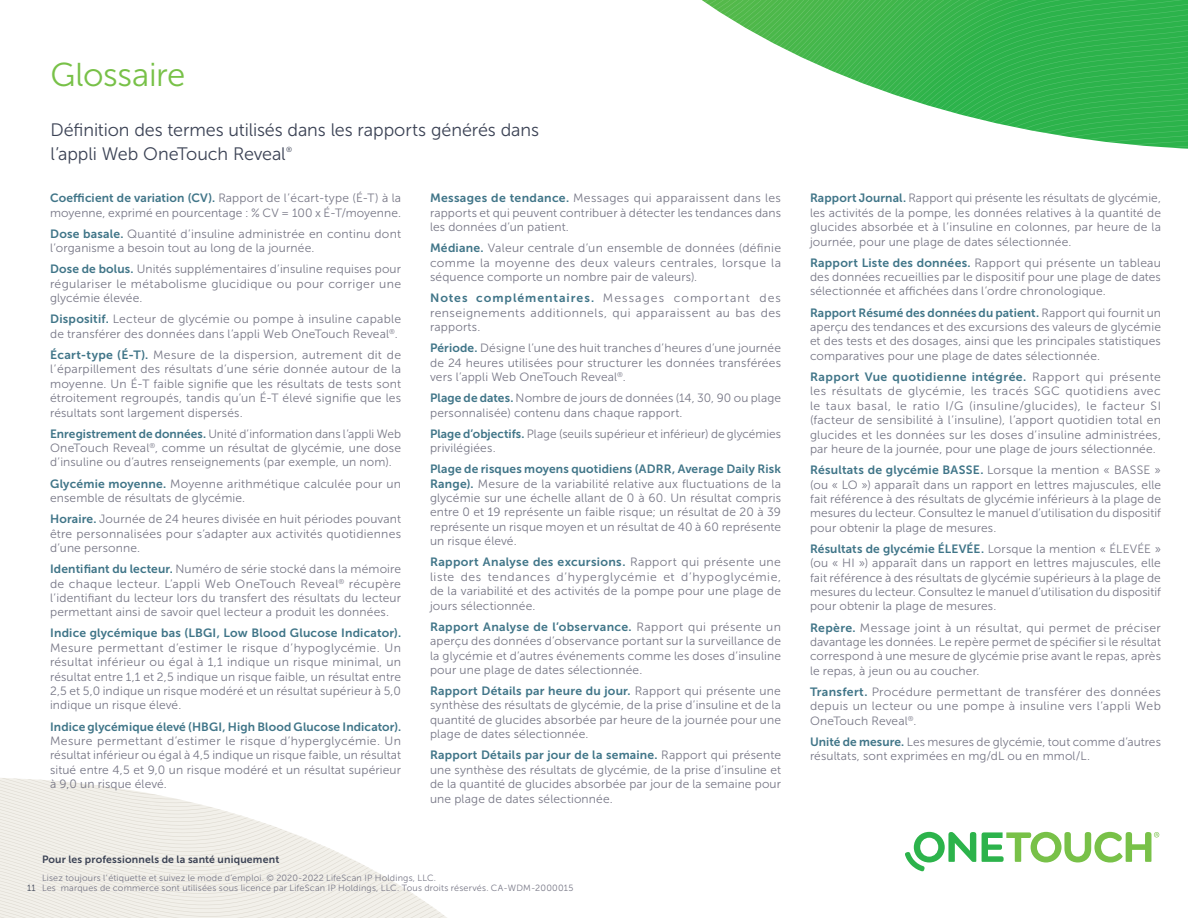
<style>
.page{position:relative;width:1188px;height:918px;background:#fff}
.page>*{position:absolute;margin:0;border:0;box-sizing:border-box;transform-origin:0 0}
.t1{font:33px "Museo Sans 300";letter-spacing:-.01em;color:#78c148}
.t2{font:18px/24px "Museo Sans 300";letter-spacing:-.005em;color:#3c4355}
.t3{font:12px/14.4px "Museo Sans 300";letter-spacing:.015em;color:#777786;text-align:justify}
.t4{font:12px "Museo Sans 700";letter-spacing:.015em;color:#407588}
.t5{font:12px/14.4px "Museo Sans 300";letter-spacing:.035em;color:#777786}
.t6{font:12px "Museo Sans 700";letter-spacing:.035em;color:#407588}
.t7{font:12px "Museo Sans 700";letter-spacing:.08em;color:#407588}
.t8{font:10.5px "Museo Sans 700";letter-spacing:.015em;color:#3c4355}
.t9{font:9px/10.5px "Museo Sans 300";letter-spacing:.02em;color:#777786}
.t10{font:9px "Museo Sans 300";color:#3c4355}
.t11{font:7.35px "Museo Sans 300";color:#3c4355}
.s1{font-family:"Museo Sans 700";color:#407588}
.s2{font-family:"Museo Sans 300";color:#777786}
</style>
<div class="page">
<svg style="left:0;top:778px;width:447px;height:140px"></svg>
<svg style="left:702px;top:0;width:486px;height:149px"></svg>
<svg style="left:905px;top:832px;width:71px;height:39px"></svg>
<svg style="left:982px;top:832px;width:177px;height:31px"></svg>
<h1 class="t1" style="left:50px;top:57px;width:137px">Glossaire</h1>
<h2 class="t2" style="left:50px;top:118px;width:490px">Définition des termes utilisés dans les rapports générés dans l’appli Web OneTouch Reveal</h2>
<p class="t11" style="left:286px;top:146px;width:8px">®</p>
<p class="t3" style="left:50px;top:191px;width:353px"><span class="s1">Coefficient de variation (CV).</span> Rapport de l’écart-type (É-T) à la moyenne, exprimé en pourcentage : % CV = 100 x É-T/moyenne.</p>
<p class="t3" style="left:50px;top:227px;width:352px"><span class="s1">Dose basale.</span> Quantité d’insuline administrée en continu dont l’organisme a besoin tout au long de la journée.</p>
<p class="t3" style="left:50px;top:262px;width:353px"><span class="s1">Dose de bolus.</span> Unités supplémentaires d’insuline requises pour régulariser le métabolisme glucidique ou pour corriger une glycémie élevée.</p>
<p class="t3" style="left:50px;top:312px;width:352px"><span class="s1">Dispositif.</span> Lecteur de glycémie ou pompe à insuline capable de transférer des données dans l’appli Web OneTouch Reveal<sup>®</sup>.</p>
<p class="t3" style="left:50px;top:348px;width:353px"><span class="s1">Écart-type (É-T).</span> Mesure de la dispersion, autrement dit de l’éparpillement des résultats d’une série donnée autour de la moyenne. Un É-T faible signifie que les résultats de tests sont étroitement regroupés, tandis qu’un É-T élevé signifie que les résultats sont largement dispersés.</p>
<p class="t3" style="left:50px;top:426px;width:353px"><span class="s1">Enregistrement de données.</span> Unité d’information dans l’appli Web OneTouch Reveal<sup>®</sup>, comme un résultat de glycémie, une dose d’insuline ou d’autres renseignements (par exemple, un nom).</p>
<p class="t3" style="left:50px;top:476px;width:352px"><span class="s1">Glycémie moyenne.</span> Moyenne arithmétique calculée pour un ensemble de résultats de glycémie.</p>
<p class="t3" style="left:50px;top:512px;width:353px"><span class="s1">Horaire.</span> Journée de 24 heures divisée en huit périodes pouvant être personnalisées pour s’adapter aux activités quotidiennes d’une personne.</p>
<p class="t3" style="left:50px;top:562px;width:353px"><span class="s1">Identifiant du lecteur.</span> Numéro de série stocké dans la mémoire de chaque lecteur. L’appli Web OneTouch Reveal<sup>®</sup> récupère l’identifiant du lecteur lors du transfert des résultats du lecteur permettant ainsi de savoir quel lecteur a produit les données.</p>
<p class="t4" style="left:50px;top:627px;width:353px">Indice glycémique bas (LBGI, Low Blood Glucose Indicator).</p>
<p class="t3" style="left:50px;top:641px;width:353px">Mesure permettant d’estimer le risque d’hypoglycémie. Un résultat inférieur ou égal à 1,1 indique un risque minimal, un résultat entre 1,1 et 2,5 indique un risque faible, un résultat entre 2,5 et 5,0 indique un risque modéré et un résultat supérieur à 5,0 indique un risque élevé.</p>
<p class="t4" style="left:50px;top:720px;width:353px">Indice glycémique élevé (HBGI, High Blood Glucose Indicator).</p>
<p class="t3" style="left:50px;top:734px;width:352px">Mesure permettant d’estimer le risque d’hyperglycémie. Un résultat inférieur ou égal à 4,5 indique un risque faible, un résultat situé entre 4,5 et 9,0 un risque modéré et un résultat supérieur à 9,0 un risque élevé.</p>
<p class="t3" style="left:430px;top:191px;width:353px"><span class="s1">Messages de tendance.</span> Messages qui apparaissent dans les rapports et qui peuvent contribuer à détecter les tendances dans les données d’un patient.</p>
<p class="t3" style="left:430px;top:241px;width:353px"><span class="s1">Médiane.</span> Valeur centrale d’un ensemble de données (définie comme la moyenne des deux valeurs centrales, lorsque la séquence comporte un nombre pair de valeurs).</p>
<p class="t7" style="left:430px;top:291px;width:352px">Notes complémentaires. <span class="s2">Messages comportant des</span></p>
<p class="t5" style="left:430px;top:305px;width:352px">renseignements additionnels, qui apparaissent au bas des rapports.</p>
<p class="t3" style="left:430px;top:341px;width:353px"><span class="s1">Période.</span> Désigne l’une des huit tranches d’heures d’une journée de 24 heures utilisées pour structurer les données transférées vers l’appli Web OneTouch Reveal<sup>®</sup>.</p>
<p class="t3" style="left:430px;top:391px;width:352px"><span class="s1">Plage de dates.</span> Nombre de jours de données (14, 30, 90 ou plage personnalisée) contenu dans chaque rapport.</p>
<p class="t3" style="left:430px;top:426px;width:353px"><span class="s1">Plage d’objectifs.</span> Plage (seuils supérieur et inférieur) de glycémies privilégiées.</p>
<p class="t4" style="left:430px;top:462px;width:352px">Plage de risques moyens quotidiens (ADRR, Average Daily Risk</p>
<p class="t3" style="left:430px;top:476px;width:353px"><span class="s1">Range).</span> Mesure de la variabilité relative aux fluctuations de la glycémie sur une échelle allant de 0 à 60. Un résultat compris entre 0 et 19 représente un faible risque; un résultat de 20 à 39 représente un risque moyen et un résultat de 40 à 60 représente un risque élevé.</p>
<p class="t4" style="left:430px;top:556px;width:352px">Rapport Analyse des excursions. <span class="s2">Rapport qui présente une</span></p>
<p class="t3" style="left:430px;top:570px;width:353px">liste des tendances d’hyperglycémie et d’hypoglycémie, de la variabilité et des activités de la pompe pour une plage de jours sélectionnée.</p>
<p class="t4" style="left:430px;top:620px;width:352px">Rapport Analyse de l’observance. <span class="s2">Rapport qui présente un</span></p>
<p class="t3" style="left:430px;top:634px;width:352px">aperçu des données d’observance portant sur la surveillance de la glycémie et d’autres événements comme les doses d’insuline pour une plage de dates sélectionnée.</p>
<p class="t4" style="left:430px;top:684px;width:352px">Rapport Détails par heure du jour. <span class="s2">Rapport qui présente une</span></p>
<p class="t3" style="left:430px;top:698px;width:353px">synthèse des résultats de glycémie, de la prise d’insuline et de la quantité de glucides absorbée par heure de la journée pour une plage de dates sélectionnée.</p>
<p class="t4" style="left:430px;top:749px;width:353px">Rapport Détails par jour de la semaine. <span class="s2">Rapport qui présente</span></p>
<p class="t3" style="left:430px;top:763px;width:353px">une synthèse des résultats de glycémie, de la prise d’insuline et de la quantité de glucides absorbée par jour de la semaine pour une plage de dates sélectionnée.</p>
<p class="t8" style="left:42px;top:854px;width:239px">Pour les professionnels de la santé uniquement</p>
<p class="t9" style="left:42px;top:872px;width:533px">Lisez toujours l’étiquette et suivez le mode d’emploi. © 2020-2022 LifeScan IP Holdings, LLC.<br>Les marques de commerce sont utilisées sous licence par LifeScan IP Holdings, LLC. Tous droits réservés. CA-WDM-2000015</p>
<p class="t10" style="left:27px;top:883px;width:10px">11</p>
<p class="t3" style="left:810px;top:191px;width:353px"><span class="s1">Rapport Journal.</span> Rapport qui présente les résultats de glycémie, les activités de la pompe, les données relatives à la quantité de glucides absorbée et à l’insuline en colonnes, par heure de la journée, pour une plage de dates sélectionnée.</p>
<p class="t3" style="left:810px;top:255px;width:353px"><span class="s1">Rapport Liste des données.</span> Rapport qui présente un tableau des données recueillies par le dispositif pour une plage de dates sélectionnée et affichées dans l’ordre chronologique.</p>
<p class="t4" style="left:810px;top:306px;width:352px">Rapport Résumé des données du patient. <span class="s2">Rapport qui fournit un</span></p>
<p class="t3" style="left:810px;top:320px;width:352px">aperçu des tendances et des excursions des valeurs de glycémie et des tests et des dosages, ainsi que les principales statistiques comparatives pour une plage de dates sélectionnée.</p>
<p class="t6" style="left:810px;top:370px;width:352px">Rapport Vue quotidienne intégrée. <span class="s2">Rapport qui présente</span></p>
<p class="t3" style="left:810px;top:384px;width:353px">les résultats de glycémie, les tracés SGC quotidiens avec le taux basal, le ratio I/G (insuline/glucides), le facteur SI (facteur de sensibilité à l’insuline), l’apport quotidien total en glucides et les données sur les doses d’insuline administrées, par heure de la journée, pour une plage de jours sélectionnée.</p>
<p class="t4" style="left:810px;top:463px;width:352px">Résultats de glycémie BASSE. <span class="s2">Lorsque la mention « BASSE »</span></p>
<p class="t3" style="left:810px;top:477px;width:353px">(ou « LO ») apparaît dans un rapport en lettres majuscules, elle fait référence à des résultats de glycémie inférieurs à la plage de mesures du lecteur. Consultez le manuel d’utilisation du dispositif pour obtenir la plage de mesures.</p>
<p class="t4" style="left:810px;top:542px;width:352px">Résultats de glycémie ÉLEVÉE. <span class="s2">Lorsque la mention « ÉLEVÉE »</span></p>
<p class="t3" style="left:810px;top:556px;width:352px">(ou « HI ») apparaît dans un rapport en lettres majuscules, elle fait référence à des résultats de glycémie supérieurs à la plage de mesures du lecteur. Consultez le manuel d’utilisation du dispositif pour obtenir la plage de mesures.</p>
<p class="t3" style="left:810px;top:620px;width:353px"><span class="s1">Repère.</span> Message joint à un résultat, qui permet de préciser davantage les données. Le repère permet de spécifier si le résultat correspond à une mesure de glycémie prise avant le repas, après le repas, à jeun ou au coucher.</p>
<p class="t3" style="left:810px;top:685px;width:352px"><span class="s1">Transfert.</span> Procédure permettant de transférer des données depuis un lecteur ou une pompe à insuline vers l’appli Web OneTouch Reveal<sup>®</sup>.</p>
<p class="t3" style="left:810px;top:735px;width:353px"><span class="s1">Unité de mesure.</span> Les mesures de glycémie, tout comme d’autres résultats, sont exprimées en mg/dL ou en mmol/L.</p>
</div>
